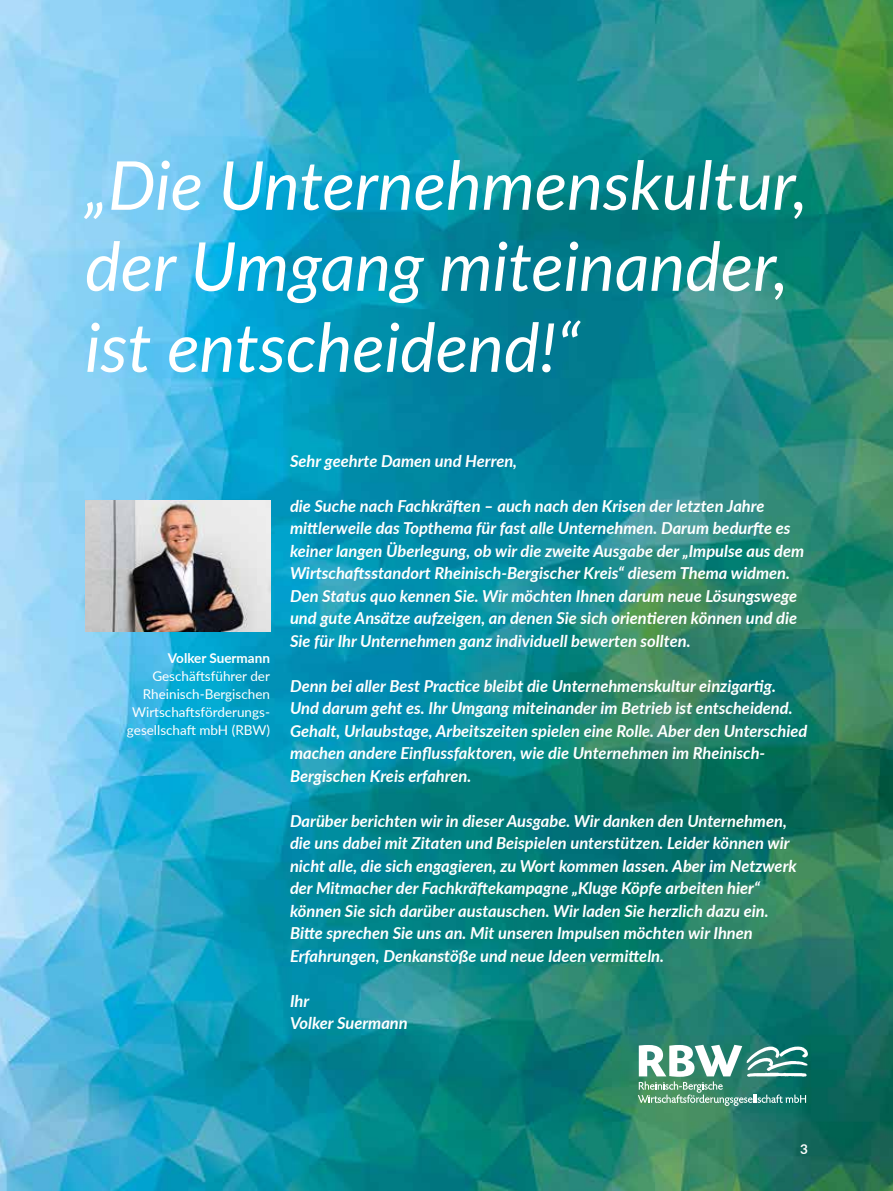
<style>
.page{position:relative;width:893px;height:1191px;background:#fff}
.page>*{position:absolute;margin:0;border:0;box-sizing:border-box;transform-origin:0 0}
.t1{font:italic 67.5px/81px "Lato";color:#fff}
.t2{font:italic 700 16.5px/22.5px "Lato";color:#fff}
.t3{font:13.5px/18px "Lato";color:#fff;text-align:right}
.t4{font:700 13.5px "Lato";color:#fff}
</style>
<div class="page">
<img style="left:0;top:0;width:893px;height:1191px">
<svg style="left:638px;top:1044px;width:170px;height:62px"></svg>
<img style="left:85px;top:501px;width:185px;height:131px">
<h1 class="t1" style="left:85px;top:142px;width:724px">„Die Unternehmenskultur, der Umgang miteinander, ist entscheidend!“</h1>
<p class="t4" style="left:168px;top:648px;width:104px">Volker Suermann</p>
<p class="t3" style="left:127px;top:667px;width:145px">Geschäftsführer der<br>Rheinisch-Bergischen<br>Wirtschaftsförderungs&shy;gesellschaft mbH (RBW)</p>
<p class="t2" style="left:290px;top:449px;width:229px">Sehr geehrte Damen und Herren,</p>
<p class="t2" style="left:290px;top:493px;width:516px">die Suche nach Fachkräften – auch nach den Krisen der letzten Jahre mittlerweile das Topthema für fast alle Unternehmen. Darum bedurfte es keiner langen Überlegung, ob wir die zweite Ausgabe der „Impulse aus dem Wirtschaftsstandort Rheinisch-Bergischer Kreis“ diesem Thema widmen.<br>Den Status quo kennen Sie. Wir möchten Ihnen darum neue Lösungswege und gute Ansätze aufzeigen, an denen Sie sich orientieren können und die Sie für Ihr Unternehmen ganz individuell bewerten sollten.</p>
<p class="t2" style="left:290px;top:674px;width:519px">Denn bei aller Best Practice bleibt die Unternehmenskultur einzigartig.<br>Und darum geht es. Ihr Umgang miteinander im Betrieb ist entscheidend.<br>Gehalt, Urlaubstage, Arbeitszeiten spielen eine Rolle. Aber den Unterschied machen andere Einflussfaktoren, wie die Unternehmen im Rheinisch-Bergischen Kreis erfahren.</p>
<p class="t2" style="left:290px;top:809px;width:508px">Darüber berichten wir in dieser Ausgabe. Wir danken den Unternehmen, die uns dabei mit Zitaten und Beispielen unterstützen. Leider können wir nicht alle, die sich engagieren, zu Wort kommen lassen. Aber im Netzwerk der Mitmacher der Fachkräftekampagne „Kluge Köpfe arbeiten hier“ können Sie sich darüber austauschen. Wir laden Sie herzlich dazu ein.<br>Bitte sprechen Sie uns an. Mit unseren Impulsen möchten wir Ihnen Erfahrungen, Denkanstöße und neue Ideen vermitteln.</p>
<p class="t2" style="left:290px;top:989px;width:119px">Ihr<br>Volker Suermann</p>
<p class="t4" style="left:800px;top:1139px;width:9px">3</p>
</div>
